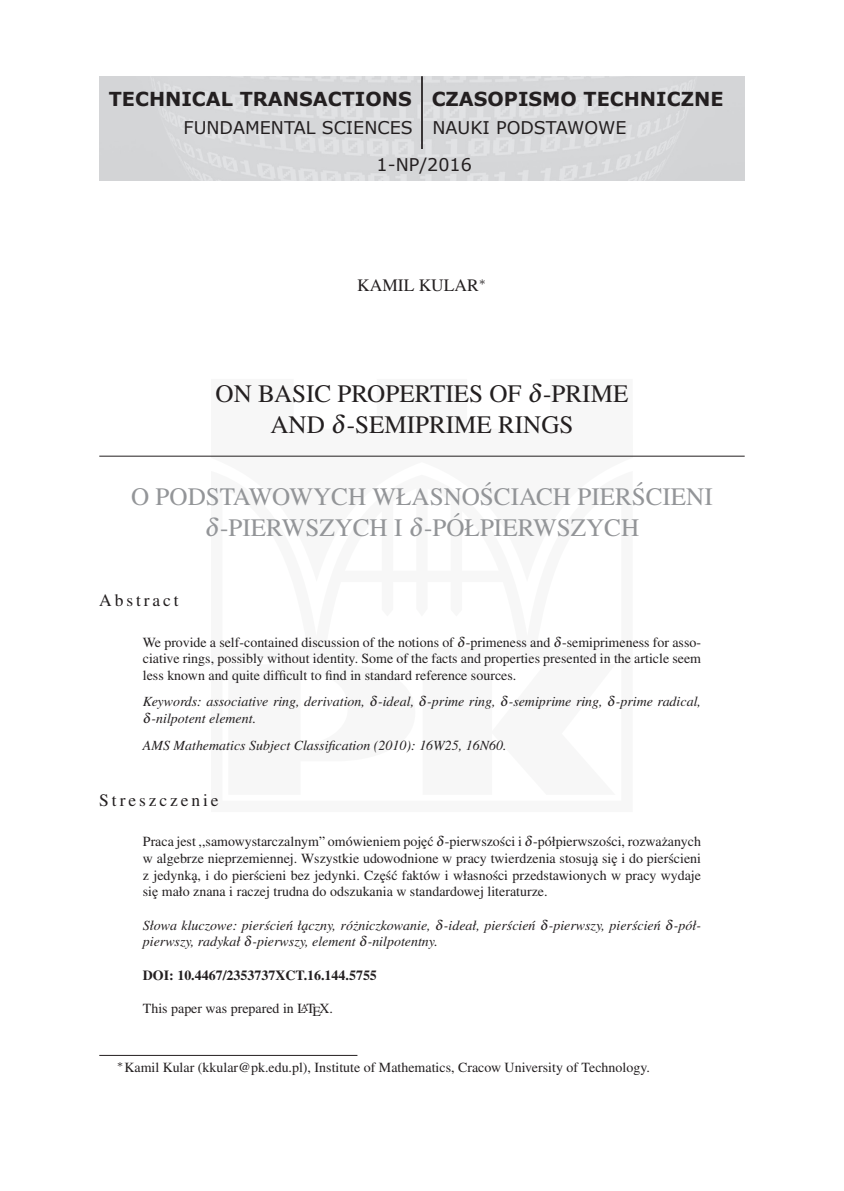
<style>
.page{position:relative;width:844px;height:1191px;background:#fff}
.page>*{position:absolute;margin:0;border:0;box-sizing:border-box;transform-origin:0 0}
.t1{font:25.03px/37.3px "Nimbus Rom No 9 L";color:#939598;text-align:right}
.t2{font:25.03px/31.3px "Nimbus Rom No 9 L";color:#231f20;text-align:center}
.t3{font:700 19.25px "Verdana";color:#231f20}
.t4{font:17.5px/37.3px "Verdana";color:#231f20}
.t5{font:17.5px "Nimbus Rom No 9 L";letter-spacing:.165em;color:#231f20}
.t6{font:17.5px "Nimbus Rom No 9 L";color:#231f20}
.t7{font:14px/16.6px "Nimbus Rom No 9 L";color:#231f20}
.t8{font:italic 14px/16.6px "Nimbus Rom No 9 L";color:#231f20}
.t9{font:500 14px "Nimbus Rom No 9 L";color:#231f20}
.s1{font-family:"Standard Sym L Slant.167"}
.s2{font-family:"Standard Sym L Slant.167";font-style:normal}
</style>
<div class="page">
<img style="left:99px;top:76px;width:645px;height:104px">
<hr style="left:421px;top:76px;width:2px;height:73px;background:#231f20">
<hr style="left:99px;top:456px;width:645px;height:1px;background:#231f20">
<hr style="left:99px;top:1055px;width:258px;height:1px;background:#231f20">
<h2 class="t3" style="left:109px;top:86px;width:304px">TECHNICAL TRANSACTIONS</h2>
<p class="t4" style="left:376px;top:108px;width:97px;text-indent:-193px">FUNDAMENTAL SCIENCES<br>1-NP/2016</p>
<h2 class="t3" style="left:431px;top:86px;width:293px">CZASOPISMO TECHNICZNE</h2>
<p class="t4" style="left:432px;top:108px;width:195px">NAUKI PODSTAWOWE</p>
<p class="t6" style="left:357px;top:279px;width:130px">KAMIL KULAR<sup>∗</sup></p>
<h1 class="t2" style="left:215px;top:380px;width:414px">ON BASIC PROPERTIES OF <span class="s1">δ</span>-PRIME<br>AND <span class="s1">δ</span>-SEMIPRIME RINGS</h1>
<h1 class="t1" style="left:205px;top:474px;width:439px">´<br><span class="s1">δ</span>-PIERWSZYCH I <span class="s1">δ</span>-POŁPIERWSZYCH</h1>
<h1 class="t1" style="left:482px;top:474px;width:10px">´</h1>
<h1 class="t1" style="left:131px;top:480px;width:583px">O PODSTAWOWYCH WŁASNOSCIACH PIERSCIENI</h1>
<h1 class="t1" style="left:451px;top:505px;width:10px">´</h1>
<p class="t5" style="left:99px;top:594px;width:81px">Abstract</p>
<p class="t7" style="left:143px;top:635px;width:559px;text-align:justify">We provide a self-contained discussion of the notions of <span class="s1">δ</span>-primeness and <span class="s1">δ</span>-semiprimeness for asso&shy;ciative rings, possibly without identity. Some of the facts and properties presented in the article seem less known and quite difficult to find in standard reference sources.</p>
<p class="t8" style="left:143px;top:694px;width:559px">Keywords: associative ring, derivation, <span class="s2">δ</span>-ideal, <span class="s2">δ</span>-prime ring, <span class="s2">δ</span>-semiprime ring, <span class="s2">δ</span>-prime radical, <span class="s2">δ</span>-nilpotent element.</p>
<p class="t8" style="left:143px;top:738px;width:365px">AMS Mathematics Subject Classification (2010): 16W25, 16N60.</p>
<p class="t5" style="left:99px;top:794px;width:121px">Streszczenie</p>
<p class="t7" style="left:143px;top:834px;width:559px">Praca jest ,,samowystarczalnym” omowieniem poje¸c´ <span class="s1">δ</span>-pierwszosci i <span class="s1">δ</span>-połpierwszosci, rozwazanych</p>
<p class="t7" style="left:347px;top:834px;width:6px">´</p>
<p class="t7" style="left:500px;top:834px;width:6px">´</p>
<p class="t7" style="left:546px;top:834px;width:6px">´</p>
<p class="t7" style="left:606px;top:834px;width:6px">´</p>
<p class="t7" style="left:143px;top:834px;width:559px;text-indent:519px">˙<br>w algebrze nieprzemiennej. Wszystkie udowodnione w pracy twierdzenia stosuja¸ sie¸ i do pierscieni</p>
<p class="t7" style="left:143px;top:851px;width:559px;text-indent:526px">´<br>z jedynka¸, i do pierscieni bez jedynki. Cze¸s´c faktow i własnosci przedstawionych w pracy wydaje</p>
<p class="t7" style="left:143px;top:867px;width:406px;text-indent:350px">´<br>sie¸ mało znana i raczej trudna do odszukania w standardowej literaturze.</p>
<p class="t8" style="left:143px;top:918px;width:387px">Słowa kluczowe: pierscie´ ¸czny, ro´zniczkowanie, <span class="s2">δ</span>-ideał, pierscie</p>
<p class="t7" style="left:254px;top:867px;width:6px">´</p>
<p class="t7" style="left:392px;top:867px;width:6px">´</p>
<p class="t7" style="left:424px;top:867px;width:6px">´</p>
<p class="t8" style="left:265px;top:918px;width:45px">´ nła</p>
<p class="t8" style="left:353px;top:918px;width:6px">˙</p>
<p class="t8" style="left:507px;top:918px;width:148px">´ n´ <span class="s2">δ</span>-pierwszy, pierscie</p>
<p class="t8" style="left:632px;top:918px;width:70px">´ n´ <span class="s2">δ</span>-poł-</p>
<p class="t8" style="left:686px;top:918px;width:6px">´</p>
<p class="t8" style="left:143px;top:934px;width:296px">pierwszy, radykał <span class="s2">δ</span>-pierwszy, element <span class="s2">δ</span>-nilpotentny.</p>
<p class="t9" style="left:143px;top:970px;width:235px">DOI: 10.4467/2353737XCT.16.144.5755</p>
<p class="t7" style="left:143px;top:1001px;width:191px">This paper was prepared in L<sup>A</sup>TEX.</p>
<p class="t7" style="left:117px;top:1060px;width:534px"><sup>∗</sup>Kamil Kular (kkular@pk.edu.pl), Institute of Mathematics, Cracow University of Technology.</p>
</div>
